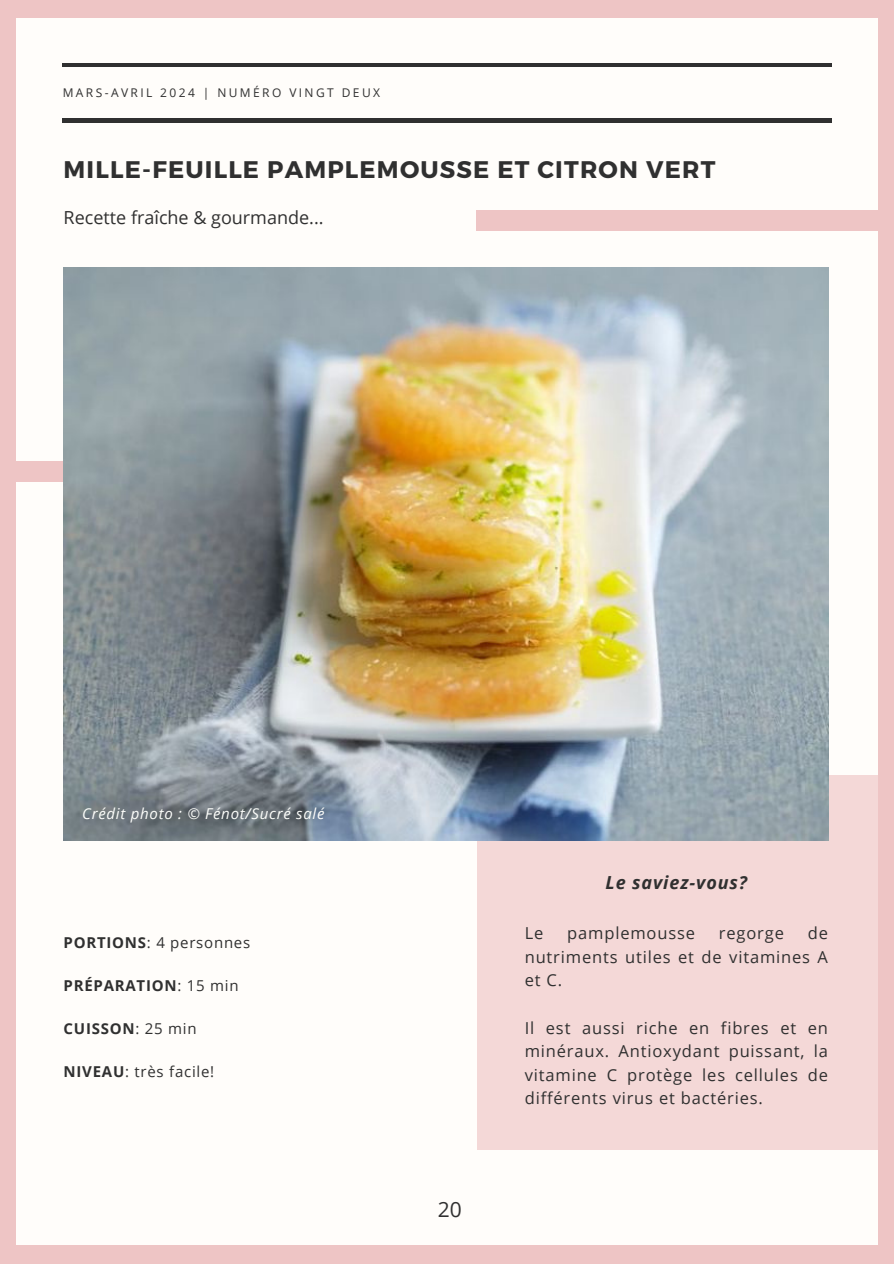
<style>
.page{position:relative;width:894px;height:1264px;background:#fff}
.page>*{position:absolute;margin:0;border:0;box-sizing:border-box;transform-origin:0 0}
.t1{font:700 24px "Montserrat";letter-spacing:.05em;color:#303030}
.t2{font:21px "Open Sans";color:#303030}
.t3{font:18px "Open Sans";color:#303030}
.t4{font:italic 700 18px "Open Sans";letter-spacing:.05em;color:#303030}
.t5{font:16.5px/23.7px "Open Sans";letter-spacing:.05em;color:#303030;text-align:justify}
.t6{font:15px "Open Sans";letter-spacing:.05em;color:#303030}
.t7{font:700 15px "Open Sans";letter-spacing:.05em;color:#303030}
.t8{font:italic 15px "Open Sans";letter-spacing:.05em;color:#fdfefb}
.t9{font:12px "Open Sans";letter-spacing:.2em;color:#303030}
.s1{font-weight:700}
.s2{font-weight:400}
</style>
<div class="page">
<div style="left:0;top:0;width:893px;height:1263px;background:#eec5c5"></div>
<div style="left:17px;top:18px;width:859px;height:1226px;background:#fffdfa"></div>
<hr style="left:63px;top:119px;width:768px;height:3px;background:#303030">
<hr style="left:63px;top:64px;width:768px;height:3px;background:#303030">
<div style="left:476px;top:210px;width:409px;height:21px;background:#eec5c5"></div>
<div style="left:0;top:461px;width:278px;height:20px;background:#eec5c5"></div>
<div style="left:476px;top:775px;width:401px;height:374px;background:#f4d8d7"></div>
<img style="left:64px;top:267px;width:763px;height:573px">
<p class="t9" style="left:63px;top:84px;width:319px">MARS-AVRIL 2024 | NUMÉRO VINGT DEUX</p>
<h1 class="t1" style="left:64px;top:154px;width:653px">MILLE-FEUILLE PAMPLEMOUSSE ET CITRON VERT</h1>
<p class="t3" style="left:64px;top:205px;width:261px">Recette fraîche &amp; gourmande...</p>
<p class="t8" style="left:82px;top:803px;width:244px">Crédit photo : © Fénot/Sucré salé</p>
<p class="t6" style="left:64px;top:932px;width:188px"><span class="s1">PORTIONS</span>: 4 personnes</p>
<p class="t7" style="left:64px;top:974px;width:176px">PRÉPARATION<span class="s2">: 15 min</span></p>
<p class="t7" style="left:64px;top:1017px;width:134px">CUISSON<span class="s2">: 25 min</span></p>
<p class="t6" style="left:64px;top:1060px;width:152px"><span class="s1">NIVEAU</span>: très facile!</p>
<p class="t2" style="left:438px;top:1194px;width:25px">20</p>
<p class="t4" style="left:605px;top:870px;width:143px">Le saviez-vous?</p>
<p class="t5" style="left:524px;top:920px;width:305px;text-indent:283px">de nutriments utiles et de vitamines A et C.</p>
<p class="t5" style="left:524px;top:1015px;width:305px">Il est aussi riche en fibres et en minéraux. Antioxydant puissant, la vitamine C protège les cellules de différents virus et bactéries.</p>
<p class="t5" style="left:524px;top:920px;width:20px">Le</p>
<p class="t5" style="left:567px;top:920px;width:129px">pamplemousse</p>
<p class="t5" style="left:718px;top:920px;width:66px">regorge</p>
</div>
